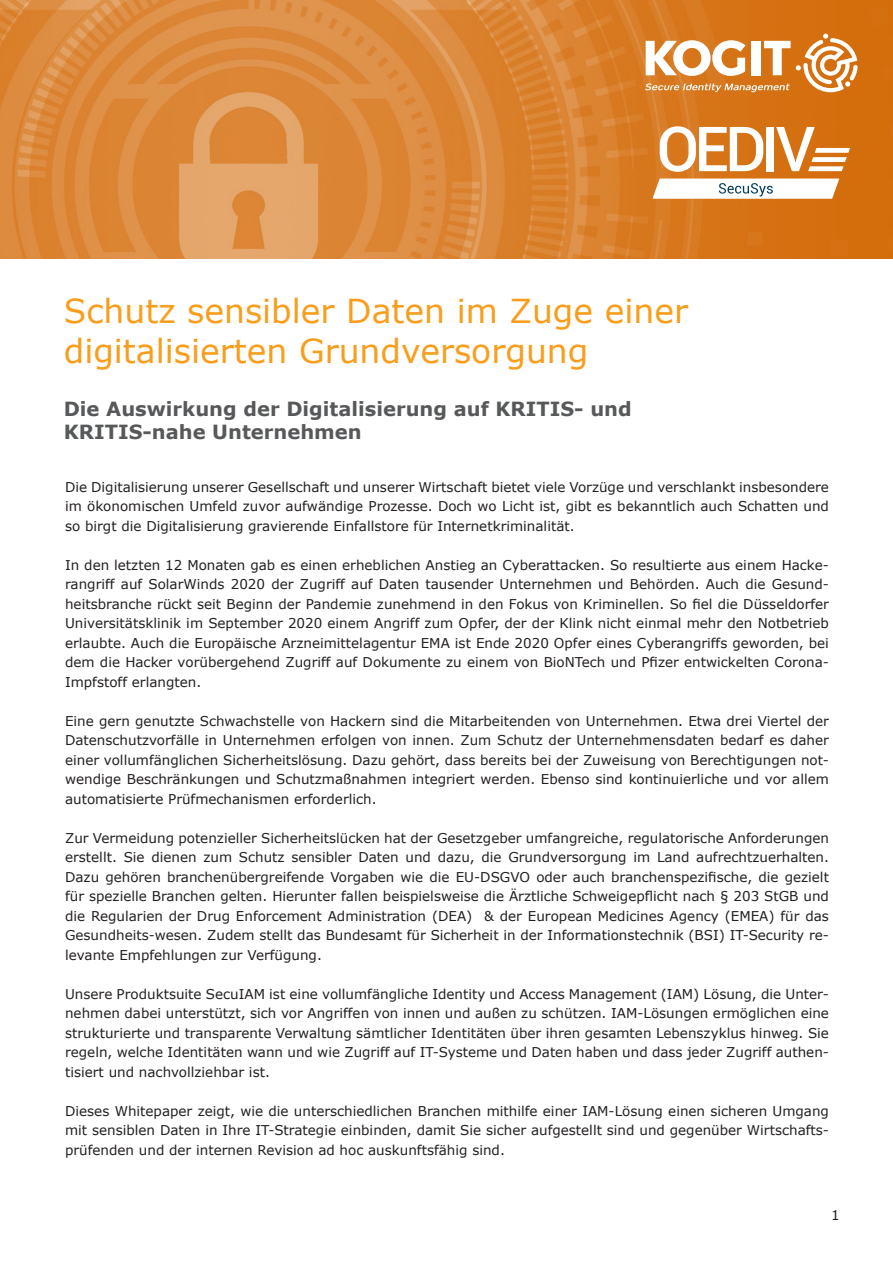
<style>
.page{position:relative;width:893px;height:1263px;background:#fff}
.page>*{position:absolute;margin:0;border:0;box-sizing:border-box;transform-origin:0 0}
.t1{font:33px/39.6px "Verdana";color:#f89e1c}
.t2{font:700 19.5px/23.4px "Verdana";color:#57585a}
.t3{font:13.5px/19.5px "Verdana";color:#231f20;text-align:justify}
</style>
<div class="page">
<img style="left:0;top:0;width:893px;height:258px">
<svg style="left:660px;top:126px;width:103px;height:46px"></svg>
<div style="left:766px;top:127px;width:8px;height:44px;background:#fff"></div>
<svg style="left:776px;top:127px;width:74px;height:44px"></svg>
<svg style="left:652px;top:179px;width:187px;height:20px"></svg>
<svg style="left:645px;top:34px;width:213px;height:58px"></svg>
<h1 class="t1" style="left:64px;top:292px;width:626px">Schutz sensibler Daten im Zuge einer digitalisierten Grundversorgung</h1>
<h2 class="t2" style="left:64px;top:397px;width:569px">Die Auswirkung der Digitalisierung auf KRITIS- und<br>KRITIS-nahe Unternehmen</h2>
<p class="t3" style="left:65px;top:477px;width:765px">Die Digitalisierung unserer Gesellschaft und unserer Wirtschaft bietet viele Vorzüge und verschlankt insbesondere im ökonomischen Umfeld zuvor aufwändige Prozesse. Doch wo Licht ist, gibt es bekanntlich auch Schatten und so birgt die Digitalisierung gravierende Einfallstore für Internetkriminalität.</p>
<p class="t3" style="left:65px;top:555px;width:765px">In den letzten 12 Monaten gab es einen erheblichen Anstieg an Cyberattacken. So resultierte aus einem Hacke&shy;rangriff auf SolarWinds 2020 der Zugriff auf Daten tausender Unternehmen und Behörden. Auch die Gesund&shy;heitsbranche rückt seit Beginn der Pandemie zunehmend in den Fokus von Kriminellen. So fiel die Düsseldorfer Universitätsklinik im September 2020 einem Angriff zum Opfer, der der Klink nicht einmal mehr den Notbetrieb erlaubte. Auch die Europäische Arzneimittelagentur EMA ist Ende 2020 Opfer eines Cyberangriffs geworden, bei dem die Hacker vorübergehend Zugriff auf Dokumente zu einem von BioNTech und Pfizer entwickelten Corona-Impfstoff erlangten.</p>
<p class="t3" style="left:65px;top:711px;width:765px">Eine gern genutzte Schwachstelle von Hackern sind die Mitarbeitenden von Unternehmen. Etwa drei Viertel der Datenschutzvorfälle in Unternehmen erfolgen von innen. Zum Schutz der Unternehmensdaten bedarf es daher einer vollumfänglichen Sicherheitslösung. Dazu gehört, dass bereits bei der Zuweisung von Berechtigungen not&shy;wendige Beschränkungen und Schutzmaßnahmen integriert werden. Ebenso sind kontinuierliche und vor allem automatisierte Prüfmechanismen erforderlich.</p>
<p class="t3" style="left:65px;top:828px;width:765px">Zur Vermeidung potenzieller Sicherheitslücken hat der Gesetzgeber umfangreiche, regulatorische Anforderungen erstellt. Sie dienen zum Schutz sensibler Daten und dazu, die Grundversorgung im Land aufrechtzuerhalten.<br>Dazu gehören branchenübergreifende Vorgaben wie die EU-DSGVO oder auch branchenspezifische, die gezielt für spezielle Branchen gelten. Hierunter fallen beispielsweise die Ärztliche Schweigepflicht nach § 203 StGB und die Regularien der Drug Enforcement Administration (DEA) &amp; der European Medicines Agency (EMEA) für das Gesundheits-wesen. Zudem stellt das Bundesamt für Sicherheit in der Informationstechnik (BSI) IT-Security re&shy;levante Empfehlungen zur Verfügung.</p>
<p class="t3" style="left:65px;top:984px;width:765px">Unsere Produktsuite SecuIAM ist eine vollumfängliche Identity und Access Management (IAM) Lösung, die Unter&shy;nehmen dabei unterstützt, sich vor Angriffen von innen und außen zu schützen. IAM-Lösungen ermöglichen eine strukturierte und transparente Verwaltung sämtlicher Identitäten über ihren gesamten Lebenszyklus hinweg. Sie regeln, welche Identitäten wann und wie Zugriff auf IT-Systeme und Daten haben und dass jeder Zugriff authen&shy;tisiert und nachvollziehbar ist.</p>
<p class="t3" style="left:65px;top:1101px;width:765px">Dieses Whitepaper zeigt, wie die unterschiedlichen Branchen mithilfe einer IAM-Lösung einen sicheren Umgang mit sensiblen Daten in Ihre IT-Strategie einbinden, damit Sie sicher aufgestellt sind und gegenüber Wirtschafts&shy;prüfenden und der internen Revision ad hoc auskunftsfähig sind.</p>
<p class="t3" style="left:831px;top:1205px;width:10px">1</p>
</div>
